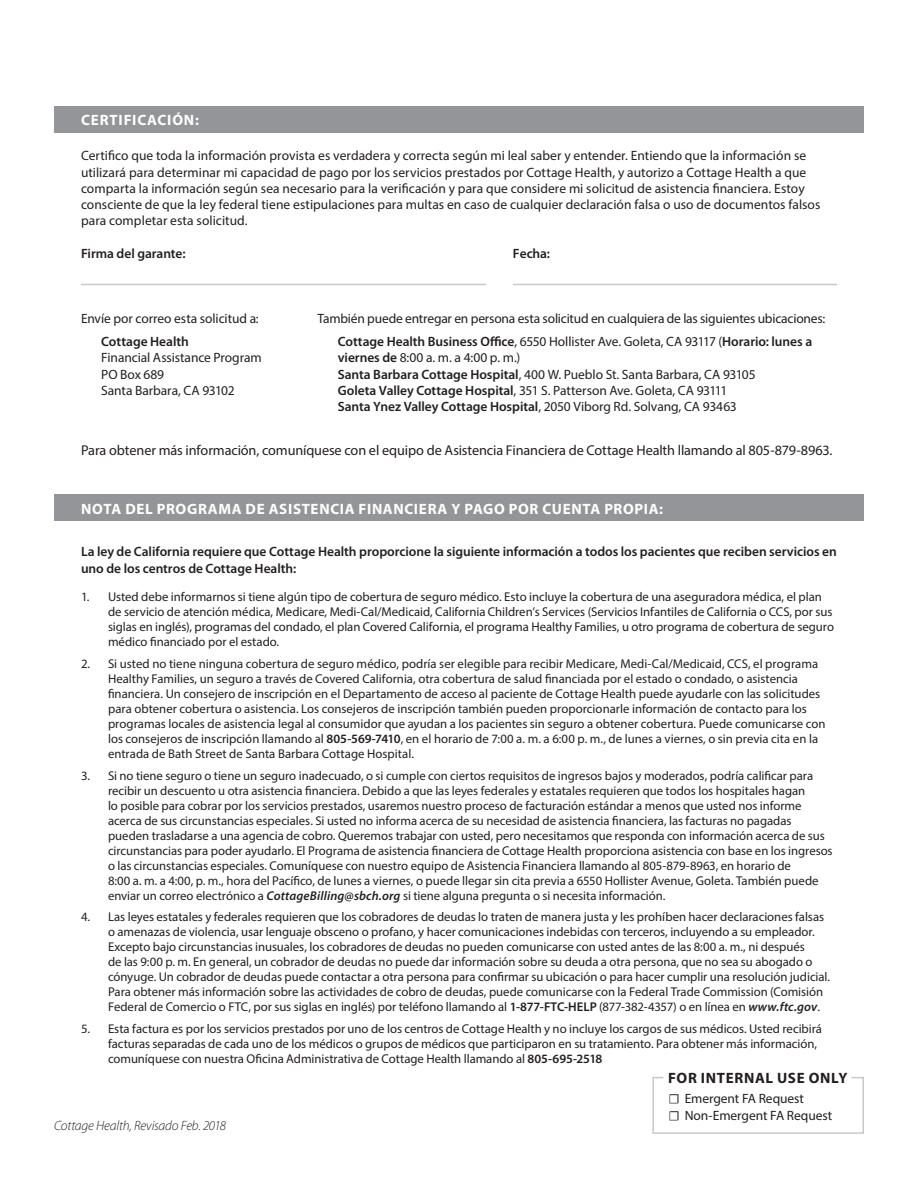
<style>
.page{position:relative;width:918px;height:1188px;background:#fff}
.page>*{position:absolute;margin:0;border:0;box-sizing:border-box;transform-origin:0 0}
.t1{font:700 15px "Myriad Pro";letter-spacing:.045em;color:#fff}
.t2{font:700 15px "Myriad Pro";letter-spacing:.04em;color:#231f20}
.t3{font:14.25px "Myriad Pro";letter-spacing:-.01em;color:#231f20}
.t4{font:13.5px/16.2px "Myriad Pro";color:#231f20}
.t5{font:600 13.5px/16.2px "Myriad Pro";letter-spacing:-.005em;color:#231f20}
.t6{font:italic 300 13.5px "Myriad Pro";letter-spacing:-.015em;color:#231f20}
.t7{font:12.75px/15px "Myriad Pro";color:#231f20}
.s1{font-weight:600}
.s2{font-weight:400}
.s3{font-weight:600;font-style:italic}
.s4{font-family:"Minion Pro"}
</style>
<div class="page">
<div style="left:54px;top:494px;width:810px;height:27px;background:#939598"></div>
<div style="left:54px;top:106px;width:810px;height:27px;background:#939598"></div>
<hr style="left:81px;top:284px;width:405px;height:1px;background:#c7c8ca">
<hr style="left:513px;top:284px;width:324px;height:1px;background:#c7c8ca">
<svg style="left:652px;top:1077px;width:212px;height:57px"></svg>
<p class="t1" style="left:81px;top:110px;width:119px">CERTIFICACIÓN:</p>
<p class="t4" style="left:81px;top:148px;width:741px">Certifico que toda la información provista es verdadera y correcta según mi leal saber y entender. Entiendo que la información se utilizará para determinar mi capacidad de pago por los servicios prestados por Cottage Health, y autorizo a Cottage Health a que comparta la información según sea necesario para la verificación y para que considere mi solicitud de asistencia financiera. Estoy consciente de que la ley federal tiene estipulaciones para multas en caso de cualquier declaración falsa o uso de documentos falsos para completar esta solicitud.</p>
<p class="t5" style="left:81px;top:245px;width:106px">Firma del garante:</p>
<p class="t5" style="left:513px;top:245px;width:39px">Fecha:</p>
<p class="t4" style="left:81px;top:310px;width:179px">Envíe por correo esta solicitud a:</p>
<p class="t5" style="left:101px;top:334px;width:89px">Cottage Health</p>
<p class="t4" style="left:101px;top:350px;width:162px">Financial Assistance Program</p>
<p class="t4" style="left:101px;top:366px;width:135px">PO Box 689<br>Santa Barbara, CA 93102</p>
<p class="t4" style="left:318px;top:310px;width:509px">También puede entregar en persona esta solicitud en cualquiera de las siguientes ubicaciones:</p>
<p class="t4" style="left:338px;top:333px;width:476px"><span class="s1">Cottage Health Business Office</span>, 6550 Hollister Ave. Goleta, CA 93117 (<span class="s1">Horario: lunes a viernes de</span> 8:00 a. m. a 4:00 p. m.)</p>
<p class="t4" style="left:338px;top:366px;width:419px"><span class="s1">Santa Barbara Cottage Hospital</span>, 400 W. Pueblo St. Santa Barbara, CA 93105</p>
<p class="t4" style="left:338px;top:382px;width:391px"><span class="s1">Goleta Valley Cottage Hospital</span>, 351 S. Patterson Ave. Goleta, CA 93111</p>
<p class="t5" style="left:338px;top:399px;width:401px">Santa Ynez Valley Cottage Hospital<span class="s2">, 2050 Viborg Rd. Solvang, CA 93463</span></p>
<p class="t3" style="left:81px;top:442px;width:753px">Para obtener más información, comuníquese con el equipo de Asistencia Financiera de Cottage Health llamando al 805-879-8963.</p>
<p class="t1" style="left:81px;top:499px;width:583px">NOTA DEL PROGRAMA DE ASISTENCIA FINANCIERA Y PAGO POR CUENTA PROPIA:</p>
<p class="t5" style="left:81px;top:544px;width:757px">La ley de California requiere que Cottage Health proporcione la siguiente información a todos los pacientes que reciben servicios en uno de los centros de Cottage Health:</p>
<p class="t7" style="left:108px;top:589px;width:728px;text-indent:-27px">1. Usted debe informarnos si tiene algún tipo de cobertura de seguro médico. Esto incluye la cobertura de una aseguradora médica, el plan de servicio de atención médica, Medicare, Medi-Cal/Medicaid, California Children’s Services (Servicios Infantiles de California o CCS, por sus siglas en inglés), programas del condado, el plan Covered California, el programa Healthy Families, u otro programa de cobertura de seguro médico financiado por el estado.</p>
<p class="t7" style="left:108px;top:656px;width:719px;text-indent:-27px">2. Si usted no tiene ninguna cobertura de seguro médico, podría ser elegible para recibir Medicare, Medi-Cal/Medicaid, CCS, el programa Healthy Families, un seguro a través de Covered California, otra cobertura de salud financiada por el estado o condado, o asistencia financiera. Un consejero de inscripción en el Departamento de acceso al paciente de Cottage Health puede ayudarle con las solicitudes para obtener cobertura o asistencia. Los consejeros de inscripción también pueden proporcionarle información de contacto para los programas locales de asistencia legal al consumidor que ayudan a los pacientes sin seguro a obtener cobertura. Puede comunicarse con los consejeros de inscripción llamando al <span class="s1">805‑569‑7410</span>, en el horario de 7:00 a. m. a 6:00 p. m., de lunes a viernes, o sin previa cita en la entrada de Bath Street de Santa Barbara Cottage Hospital.</p>
<p class="t7" style="left:108px;top:768px;width:726px;text-indent:-27px">3. Si no tiene seguro o tiene un seguro inadecuado, o si cumple con ciertos requisitos de ingresos bajos y moderados, podría calificar para recibir un descuento u otra asistencia financiera. Debido a que las leyes federales y estatales requieren que todos los hospitales hagan<br>lo posible para cobrar por los servicios prestados, usaremos nuestro proceso de facturación estándar a menos que usted nos informe acerca de sus circunstancias especiales. Si usted no informa acerca de su necesidad de asistencia financiera, las facturas no pagadas pueden trasladarse a una agencia de cobro. Queremos trabajar con usted, pero necesitamos que responda con información acerca de sus circunstancias para poder ayudarlo. El Programa de asistencia financiera de Cottage Health proporciona asistencia con base en los ingresos o las circunstancias especiales. Comuníquese con nuestro equipo de Asistencia Financiera llamando al 805-879-8963, en horario de<br>8:00 a. m. a 4:00, p. m., hora del Pacífico, de lunes a viernes, o puede llegar sin cita previa a 6550 Hollister Avenue, Goleta. También puede enviar un correo electrónico a <span class="s3">CottageBilling@sbch.org</span> si tiene alguna pregunta o si necesita información.</p>
<p class="t7" style="left:108px;top:909px;width:724px;text-indent:-27px">4. Las leyes estatales y federales requieren que los cobradores de deudas lo traten de manera justa y les prohíben hacer declaraciones falsas o amenazas de violencia, usar lenguaje obsceno o profano, y hacer comunicaciones indebidas con terceros, incluyendo a su empleador.<br>Excepto bajo circunstancias inusuales, los cobradores de deudas no pueden comunicarse con usted antes de las 8:00 a. m., ni después<br>de las 9:00 p. m. En general, un cobrador de deudas no puede dar información sobre su deuda a otra persona, que no sea su abogado o cónyuge. Un cobrador de deudas puede contactar a otra persona para confirmar su ubicación o para hacer cumplir una resolución judicial.<br>Para obtener más información sobre las actividades de cobro de deudas, puede comunicarse con la Federal Trade Commission (Comisión Federal de Comercio o FTC, por sus siglas en inglés) por teléfono llamando al <span class="s1">1-877-FTC-HELP</span> (877-382-4357) o en línea en <span class="s3">www.ftc.gov</span>.</p>
<p class="t7" style="left:108px;top:1021px;width:716px;text-indent:-27px">5. Esta factura es por los servicios prestados por uno de los centros de Cottage Health y no incluye los cargos de sus médicos. Usted recibirá facturas separadas de cada uno de los médicos o grupos de médicos que participaron en su tratamiento. Para obtener más información, comuníquese con nuestra Oficina Administrativa de Cottage Health llamando al <span class="s1">805-695-2518</span></p>
<p class="t6" style="left:54px;top:1117px;width:174px">Cottage Health, Revisado Feb. 2018</p>
<p class="t2" style="left:668px;top:1068px;width:181px">FOR INTERNAL USE ONLY</p>
<p class="t4" style="left:668px;top:1091px;width:137px"><span class="s4">☐</span> Emergent FA Request</p>
<p class="t4" style="left:668px;top:1107px;width:165px"><span class="s4">☐</span> Non-Emergent FA Request</p>
</div>
